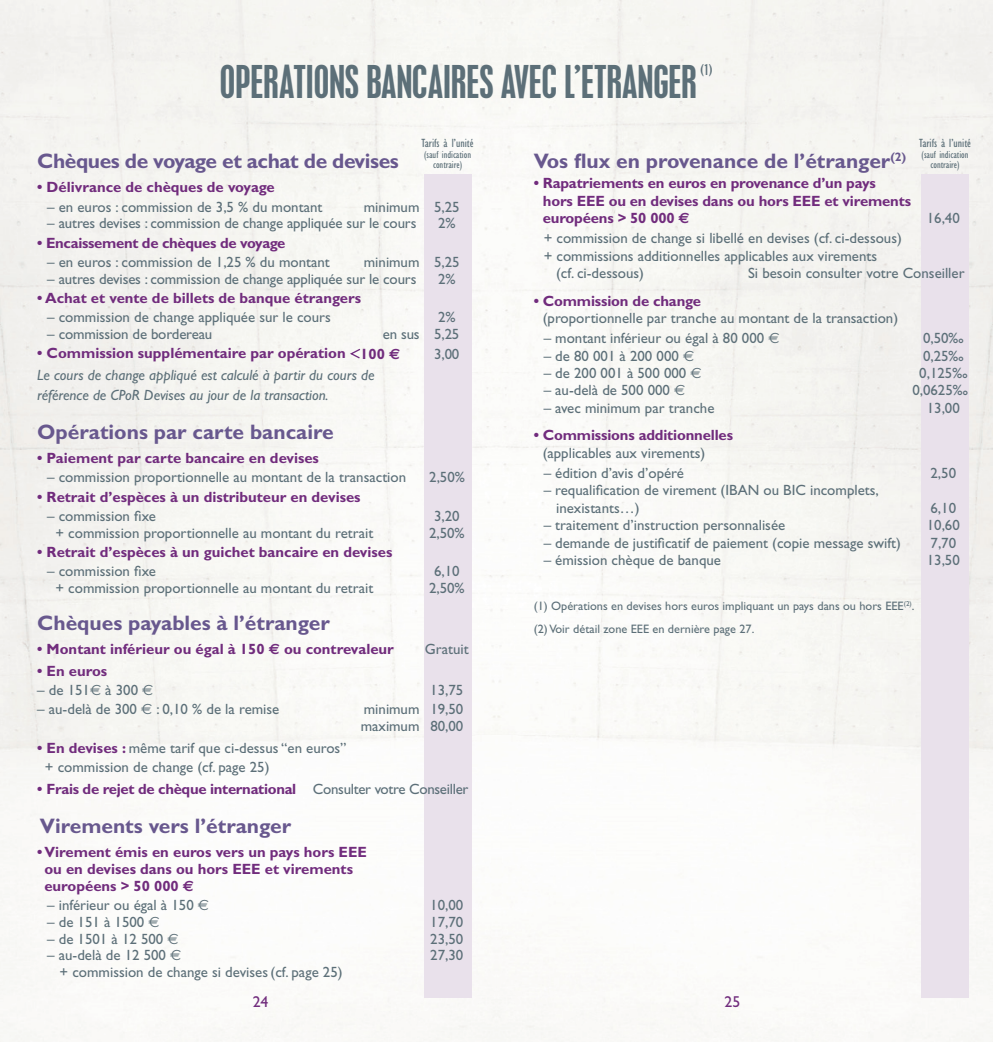
<style>
.page{position:relative;width:993px;height:1042px;background:#fff}
.page>*{position:absolute;margin:0;border:0;box-sizing:border-box;transform-origin:0 0}
.t1{font:condensed 40.25px "Placard MT Std";color:#5c6f78}
.t2{font:700 21px "Gill Sans Std";color:#68588e}
.t3{font:700 21px "Gill Sans Std";letter-spacing:-.02em;color:#68588e}
.t4{font:15.75px "Gill Sans Std";color:#712c7d}
.t5{font:14.88px/16.8px "Gill Sans Std";color:#5c6f78}
.t6{font:700 14.88px/16.8px "Gill Sans Std";color:#712c7d}
.t7{font:italic 14.88px/19.2px "Gill Sans Std";color:#5c6f78}
.t8{font:700 14.88px "Gill Sans Std";letter-spacing:-.02em;color:#712c7d}
.t9{font:condensed 13.3px "Placard MT Std";color:#5c6f78}
.t10{font:12.25px/22.4px "Gill Sans Std";color:#5c6f78}
.t11{font:condensed 12.25px "Gill Sans Std";color:#5c6f78}
.t12{font:condensed 10.5px/10.5px "Gill Sans Std";color:#5c6f78;text-align:center}
.s1{font-family:"Euro Sans"}
.s2{font-weight:700;color:#712c7d}
.s3{font-weight:400;color:#5c6f78}
</style>
<div class="page">
<div style="left:424px;top:174px;width:47px;height:824px;background:#e9e1eb"></div>
<svg style="left:348px;top:347px;width:13px;height:13px"></svg>
<div style="left:920px;top:174px;width:47px;height:824px;background:#e9e1eb"></div>
<svg style="left:574px;top:154px;width:11px;height:14px"></svg>
<h1 class="t1" style="left:220px;top:57px;width:478px">OPERATIONS BANCAIRES AVEC L’ETRANGER</h1>
<p class="t9" style="left:700px;top:61px;width:13px">(1)</p>
<p class="t11" style="left:421px;top:137px;width:53px">Tarifs à l’unité</p>
<p class="t12" style="left:424px;top:149px;width:48px">(sauf indication contraire)</p>
<h2 class="t2" style="left:533px;top:149px;width:374px">Vos ux en provenance de l’étranger<sup>(2)</sup></h2>
<p class="t6" style="left:542px;top:174px;width:369px;line-height:17.5px;text-indent:-9px">• Rapatriements en euros en provenance d’un pays<br>hors EEE ou en devises dans ou hors EEE et virements européens &gt; 50 000 <span class="s1">€</span></p>
<p class="t11" style="left:918px;top:137px;width:53px">Tarifs à l’unité</p>
<p class="t12" style="left:921px;top:149px;width:48px">(sauf indication contraire)</p>
<h2 class="t3" style="left:37px;top:149px;width:363px">Chèques de voyage et achat de devises</h2>
<p class="t6" style="left:37px;top:179px;width:239px">• Délivrance de chèques de voyage</p>
<p class="t5" style="left:47px;top:198px;width:277px">– en euros : commission de 3,5 % du montant</p>
<p class="t5" style="left:364px;top:198px;width:97px">minimum 5,25</p>
<p class="t5" style="left:47px;top:215px;width:370px">– autres devises : commission de change appliquée sur le cours</p>
<p class="t5" style="left:438px;top:215px;width:19px">2%</p>
<p class="t8" style="left:37px;top:234px;width:250px">• Encaissement de chèques de voyage</p>
<p class="t5" style="left:47px;top:254px;width:284px">– en euros : commission de 1,25 % du montant</p>
<p class="t5" style="left:364px;top:254px;width:97px">minimum 5,25</p>
<p class="t5" style="left:47px;top:270px;width:370px">– autres devises : commission de change appliquée sur le cours</p>
<p class="t5" style="left:438px;top:270px;width:19px">2%</p>
<p class="t6" style="left:37px;top:290px;width:325px">• Achat et vente de billets de banque étrangers</p>
<p class="t5" style="left:47px;top:309px;width:285px">– commission de change appliquée sur le cours</p>
<p class="t5" style="left:438px;top:309px;width:19px">2%</p>
<p class="t5" style="left:47px;top:326px;width:167px">– commission de bordereau</p>
<p class="t5" style="left:382px;top:326px;width:78px">en sus 5,25</p>
<p class="t6" style="left:37px;top:345px;width:364px">• Commission supplémentaire par opération 100 <span class="s1">€</span></p>
<p class="t5" style="left:434px;top:345px;width:27px">3,00</p>
<p class="t7" style="left:37px;top:366px;width:339px">Le cours de change appliqué est calculé à partir du cours de référence de CPoR Devises au jour de la transaction.</p>
<h2 class="t2" style="left:37px;top:419px;width:298px">Opérations par carte bancaire</h2>
<p class="t6" style="left:37px;top:449px;width:283px">• Paiement par carte bancaire en devises</p>
<p class="t5" style="left:47px;top:469px;width:360px">– commission proportionnelle au montant de la transaction</p>
<p class="t5" style="left:429px;top:469px;width:37px">2,50%</p>
<p class="t6" style="left:37px;top:488px;width:325px">• Retrait d’espèces à un distributeur en devises</p>
<p class="t5" style="left:47px;top:507px;width:110px">– commission fixe</p>
<p class="t5" style="left:434px;top:507px;width:27px">3,20</p>
<p class="t5" style="left:55px;top:524px;width:319px">+ commission proportionnelle au montant du retrait</p>
<p class="t5" style="left:429px;top:524px;width:37px">2,50%</p>
<p class="t6" style="left:37px;top:543px;width:356px">• Retrait d’espèces à un guichet bancaire en devises</p>
<p class="t5" style="left:47px;top:563px;width:110px">– commission fixe</p>
<p class="t5" style="left:434px;top:563px;width:27px">6,10</p>
<p class="t5" style="left:55px;top:579px;width:319px">+ commission proportionnelle au montant du retrait</p>
<p class="t5" style="left:429px;top:579px;width:37px">2,50%</p>
<h2 class="t2" style="left:37px;top:610px;width:294px">Chèques payables à l’étranger</h2>
<p class="t6" style="left:37px;top:640px;width:358px">• Montant inférieur ou égal à 150 <span class="s1">€</span> ou contrevaleur</p>
<p class="t5" style="left:425px;top:640px;width:45px">Gratuit</p>
<p class="t6" style="left:37px;top:662px;width:72px">• En euros</p>
<p class="t5" style="left:37px;top:681px;width:118px">– de 151<span class="s1">€</span> à 300 <span class="s1">€</span></p>
<p class="t5" style="left:430px;top:681px;width:35px">13,75</p>
<p class="t5" style="left:37px;top:701px;width:243px">– au-delà de 300 <span class="s1">€</span> : 0,10 % de la remise</p>
<p class="t5" style="left:360px;top:701px;width:104px">minimum 19,50 maximum 80,00</p>
<p class="t5" style="left:45px;top:738px;width:303px;line-height:19.2px;text-indent:-8px"><span class="s2">• En devises :</span> même tarif que ci-dessus “en euros” + commission de change (cf. page 25)</p>
<p class="t8" style="left:37px;top:780px;width:432px">• Frais de rejet de chèque international <span class="s3">Consulter votre Conseiller</span></p>
<h2 class="t2" style="left:40px;top:813px;width:253px">Virements vers l’étranger</h2>
<p class="t6" style="left:44px;top:844px;width:324px;text-indent:-7px">• Virement émis en euros vers un pays hors EEE ou en devises dans ou hors EEE et virements européens &gt; 50 000 <span class="s1">€</span></p>
<p class="t5" style="left:47px;top:897px;width:163px">– inférieur ou égal à 150 <span class="s1">€</span></p>
<p class="t5" style="left:430px;top:897px;width:35px">10,00</p>
<p class="t5" style="left:47px;top:913px;width:114px">– de 151 à 1500 <span class="s1">€</span></p>
<p class="t5" style="left:430px;top:913px;width:35px">17,70</p>
<p class="t5" style="left:47px;top:930px;width:133px">– de 1501 à 12 500 <span class="s1">€</span></p>
<p class="t5" style="left:430px;top:930px;width:35px">23,50</p>
<p class="t5" style="left:47px;top:947px;width:136px">– au-delà de 12 500 <span class="s1">€</span></p>
<p class="t5" style="left:430px;top:947px;width:35px">27,30</p>
<p class="t5" style="left:60px;top:964px;width:284px">+ commission de change si devises (cf. page 25)</p>
<p class="t5" style="left:926px;top:210px;width:35px">16,40</p>
<p class="t5" style="left:543px;top:230px;width:359px">+ commission de change si libellé en devises (cf. ci-dessous)</p>
<p class="t5" style="left:543px;top:247px;width:335px">+ commissions additionnelles applicables aux virements</p>
<p class="t5" style="left:556px;top:265px;width:89px">(cf. ci-dessous)</p>
<p class="t5" style="left:747px;top:265px;width:218px">Si besoin consulter votre Conseiller</p>
<p class="t6" style="left:533px;top:292px;width:169px">• Commission de change</p>
<p class="t5" style="left:542px;top:310px;width:357px">(proportionnelle par tranche au montant de la transaction)</p>
<p class="t5" style="left:543px;top:330px;width:237px">– montant inférieur ou égal à 80 000 <span class="s1">€</span></p>
<p class="t5" style="left:922px;top:330px;width:42px">0,50‰</p>
<p class="t5" style="left:543px;top:347px;width:152px">– de 80 001 à 200 000 <span class="s1">€</span></p>
<p class="t5" style="left:922px;top:347px;width:42px">0,25‰</p>
<p class="t5" style="left:543px;top:365px;width:159px">– de 200 001 à 500 000 <span class="s1">€</span></p>
<p class="t5" style="left:919px;top:365px;width:50px">0,125‰</p>
<p class="t5" style="left:543px;top:382px;width:143px">– au-delà de 500 000 <span class="s1">€</span></p>
<p class="t5" style="left:912px;top:382px;width:57px">0,0625‰</p>
<p class="t5" style="left:543px;top:400px;width:172px">– avec minimum par tranche</p>
<p class="t5" style="left:926px;top:400px;width:35px">13,00</p>
<p class="t6" style="left:533px;top:427px;width:201px">• Commissions additionnelles</p>
<p class="t5" style="left:542px;top:444px;width:164px">(applicables aux virements)</p>
<p class="t5" style="left:543px;top:464px;width:142px">– édition d’avis d’opéré</p>
<p class="t5" style="left:930px;top:464px;width:27px">2,50</p>
<p class="t5" style="left:556px;top:482px;width:324px;line-height:17.5px;text-indent:-12px">– requalification de virement (IBAN ou BIC incomplets, inexistants…)</p>
<p class="t5" style="left:930px;top:499px;width:27px">6,10</p>
<p class="t5" style="left:543px;top:517px;width:243px">– traitement d’instruction personnalisée</p>
<p class="t5" style="left:926px;top:517px;width:35px">10,60</p>
<p class="t5" style="left:543px;top:534px;width:358px">– demande de justificatif de paiement (copie message swift)</p>
<p class="t5" style="left:930px;top:534px;width:27px">7,70</p>
<p class="t5" style="left:543px;top:552px;width:179px">– émission chèque de banque</p>
<p class="t5" style="left:926px;top:552px;width:35px">13,50</p>
<p class="t10" style="left:533px;top:595px;width:382px">(1) Opérations en devises hors euros impliquant un pays dans ou hors EEE<sup>(2)</sup>. (2) Voir détail zone EEE en dernière page 27.</p>
<p class="t4" style="left:253px;top:992px;width:17px">24</p>
<p class="t4" style="left:724px;top:992px;width:17px">25</p>
</div>
